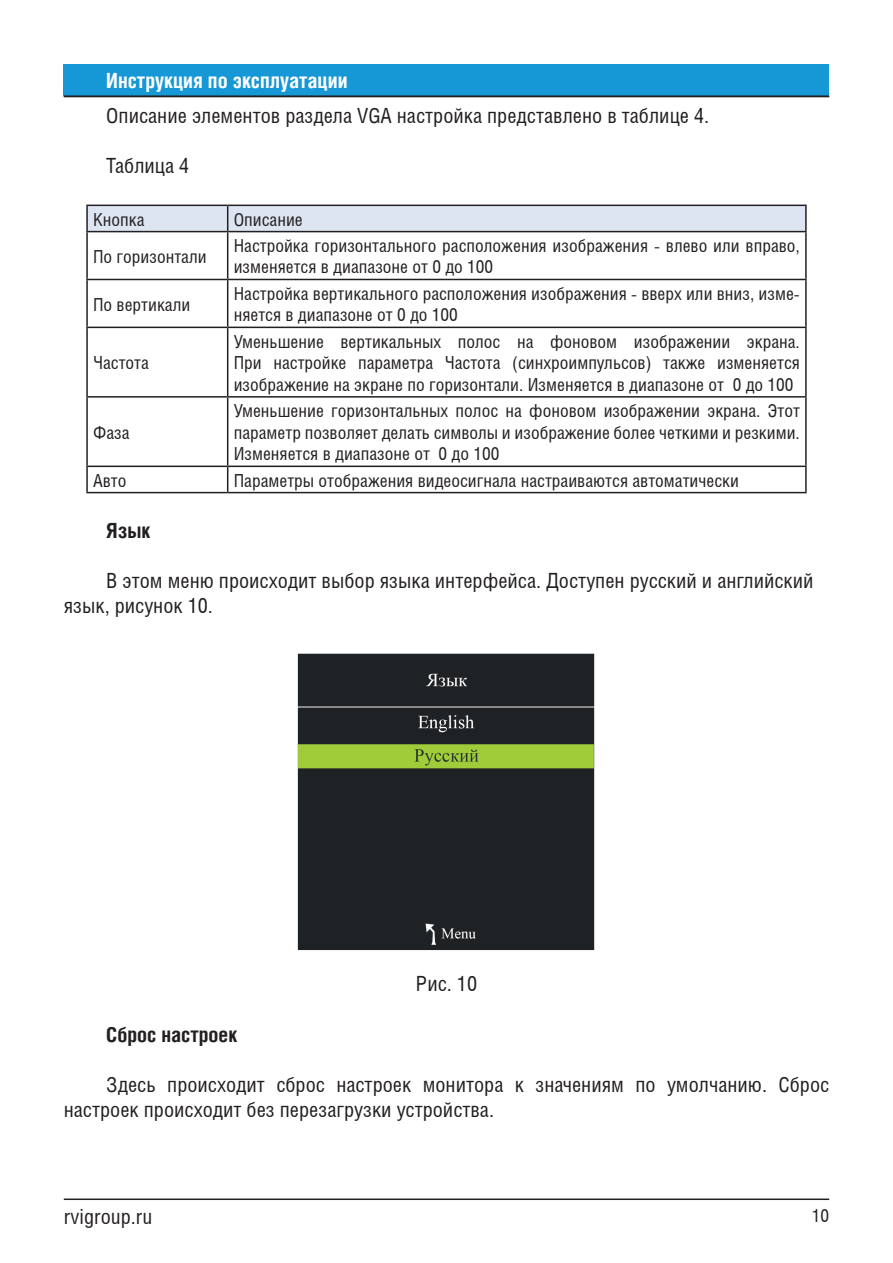
<style>
.page{position:relative;width:893px;height:1263px;background:#fff}
.page>*{position:absolute;margin:0;border:0;box-sizing:border-box;transform-origin:0 0}
.t1{font:21px/25.2px "Helios Cond";color:#231f20}
.t2{font:700 21px "Helios Cond";color:#fff}
.t3{font:700 21px "Helios Cond";color:#231f20}
.t4{font:18px/21.6px "Helios Cond";color:#231f20}
</style>
<div class="page">
<div style="left:64px;top:64px;width:765px;height:32px;background:#1798d6"></div>
<hr style="left:64px;top:96px;width:765px;height:1px;background:#231f20">
<hr style="left:64px;top:1198px;width:765px;height:2px;background:#231f20">
<hr style="left:86px;top:205px;width:142px;height:1px;background:#231f20">
<hr style="left:86px;top:206px;width:2px;height:25px;background:#231f20">
<hr style="left:228px;top:205px;width:579px;height:1px;background:#231f20">
<svg style="left:87px;top:205px;width:718px;height:26px;background:#d2dae6"></svg>
<hr style="left:805px;top:206px;width:2px;height:25px;background:#231f20">
<hr style="left:86px;top:231px;width:142px;height:1px;background:#231f20">
<hr style="left:86px;top:232px;width:2px;height:47px;background:#231f20">
<hr style="left:228px;top:231px;width:579px;height:1px;background:#231f20">
<hr style="left:227px;top:232px;width:1px;height:47px;background:#231f20">
<hr style="left:805px;top:232px;width:2px;height:47px;background:#231f20">
<hr style="left:86px;top:279px;width:142px;height:1px;background:#231f20">
<hr style="left:86px;top:280px;width:2px;height:47px;background:#231f20">
<hr style="left:228px;top:279px;width:579px;height:1px;background:#231f20">
<hr style="left:227px;top:280px;width:1px;height:47px;background:#231f20">
<hr style="left:805px;top:280px;width:2px;height:47px;background:#231f20">
<hr style="left:86px;top:327px;width:142px;height:1px;background:#231f20">
<hr style="left:86px;top:328px;width:2px;height:68px;background:#231f20">
<hr style="left:228px;top:327px;width:579px;height:1px;background:#231f20">
<hr style="left:227px;top:328px;width:1px;height:68px;background:#231f20">
<hr style="left:805px;top:328px;width:2px;height:68px;background:#231f20">
<hr style="left:86px;top:396px;width:142px;height:2px;background:#231f20">
<hr style="left:86px;top:398px;width:2px;height:68px;background:#231f20">
<hr style="left:228px;top:396px;width:579px;height:2px;background:#231f20">
<hr style="left:227px;top:398px;width:1px;height:68px;background:#231f20">
<hr style="left:805px;top:398px;width:2px;height:68px;background:#231f20">
<hr style="left:86px;top:466px;width:142px;height:1px;background:#231f20">
<hr style="left:86px;top:467px;width:2px;height:25px;background:#231f20">
<hr style="left:228px;top:466px;width:579px;height:1px;background:#231f20">
<svg style="left:227px;top:467px;width:1px;height:25px"></svg>
<hr style="left:805px;top:467px;width:2px;height:25px;background:#231f20">
<hr style="left:86px;top:492px;width:142px;height:1px;background:#231f20">
<hr style="left:228px;top:492px;width:579px;height:1px;background:#231f20">
<img style="left:297px;top:653px;width:298px;height:298px">
<p class="t2" style="left:106px;top:68px;width:243px">Инструкция по эксплуатации</p>
<p class="t1" style="left:106px;top:102px;width:604px">Описание элементов раздела VGA настройка представлено в таблице 4.</p>
<p class="t1" style="left:106px;top:153px;width:85px">Таблица 4</p>
<p class="t4" style="left:93px;top:208px;width:53px">Кнопка</p>
<p class="t4" style="left:234px;top:208px;width:71px">Описание</p>
<p class="t4" style="left:93px;top:245px;width:115px">По горизонтали</p>
<p class="t4" style="left:234px;top:234px;width:568px">Настройка горизонтального расположения изображения - влево или вправо, изменяется в диапазоне от 0 до 100</p>
<p class="t4" style="left:93px;top:293px;width:99px">По вертикали</p>
<p class="t4" style="left:234px;top:282px;width:568px">Настройка вертикального расположения изображения - вверх или вниз, изме&shy;няется в диапазоне от 0 до 100</p>
<p class="t4" style="left:93px;top:352px;width:57px">Частота</p>
<p class="t4" style="left:234px;top:330px;width:568px;text-align:justify">Уменьшение вертикальных полос на фоновом изображении экрана.<br>При настройке параметра Частота (синхроимпульсов) также изменяется изображение на экране по горизонтали. Изменяется в диапазоне от 0 до 100</p>
<p class="t4" style="left:93px;top:421px;width:38px">Фаза</p>
<p class="t4" style="left:234px;top:400px;width:568px;text-align:justify">Уменьшение горизонтальных полос на фоновом изображении экрана. Этот параметр позволяет делать символы и изображение более четкими и резкими.<br>Изменяется в диапазоне от 0 до 100</p>
<p class="t4" style="left:93px;top:469px;width:35px">Авто</p>
<p class="t4" style="left:234px;top:469px;width:507px">Параметры отображения видеосигнала настраиваются автоматически</p>
<p class="t3" style="left:106px;top:518px;width:46px">Язык</p>
<p class="t1" style="left:64px;top:568px;width:751px;text-indent:43px">В этом меню происходит выбор языка интерфейса. Доступен русский и английский язык, рисунок 10.</p>
<p class="t1" style="left:416px;top:971px;width:63px">Рис. 10</p>
<p class="t3" style="left:106px;top:1022px;width:132px">Сброс настроек</p>
<p class="t1" style="left:64px;top:1072px;width:767px;text-indent:43px">Здесь происходит сброс настроек монитора к значениям по умолчанию. Сброс настроек происходит без перезагрузки устройства.</p>
<p class="t1" style="left:64px;top:1204px;width:90px">rvigroup.ru</p>
<p class="t4" style="left:812px;top:1204px;width:19px">10</p>
</div>
